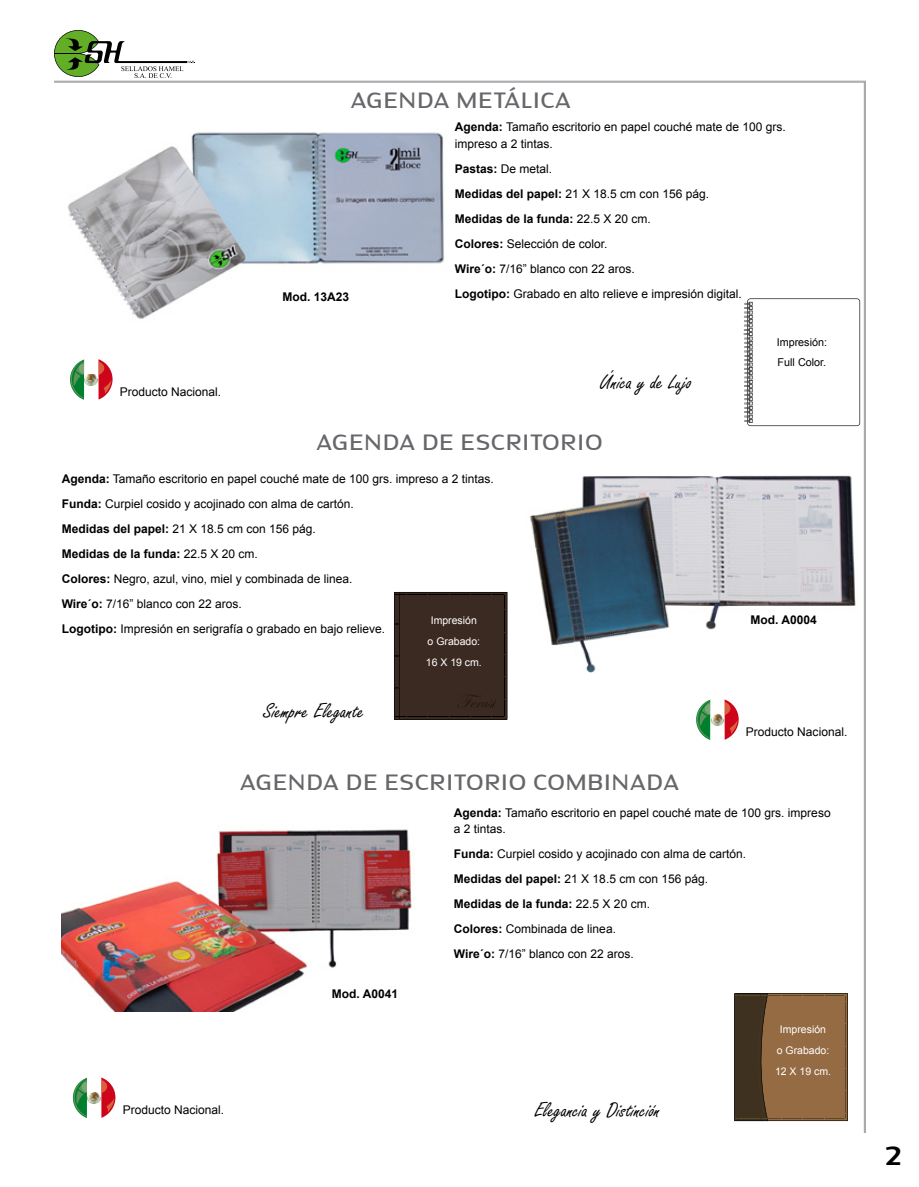
<style>
.page{position:relative;width:919px;height:1187px;background:#fff}
.page>*{position:absolute;margin:0;border:0;box-sizing:border-box;transform-origin:0 0}
.t1{font:600 36px "Dynasty";color:#000}
.t2{font:500 30px "Dynasty";letter-spacing:.05em;color:#67676b}
.t3{font:22.5px "Freestyle Script";color:#000}
.t4{font:12px/25px "Arial";color:#000}
.t5{font:700 12px "Arial";color:#000}
.t6{font:10.8px/20.5px "Arial";color:#000}
.t7{font:10.5px/21.1px "Arial";color:#fff;text-align:center}
.s1{font-weight:700}
</style>
<div class="page">
<svg style="left:54px;top:30px;width:141px;height:48px"></svg>
<div style="left:394px;top:592px;width:113px;height:127px;background:#3b2a22"></div>
<img style="left:67px;top:132px;width:377px;height:187px">
<img style="left:529px;top:475px;width:326px;height:197px">
<img style="left:61px;top:829px;width:351px;height:182px">
<svg style="left:72px;top:1077px;width:43px;height:40px"></svg>
<svg style="left:70px;top:359px;width:42px;height:41px"></svg>
<svg style="left:696px;top:699px;width:42px;height:41px"></svg>
<svg style="left:743px;top:298px;width:117px;height:128px"></svg>
<svg style="left:734px;top:993px;width:113px;height:127px;background:#7b5a38"></svg>
<h2 class="t2" style="left:351px;top:84px;width:220px">AGENDA METÁLICA</h2>
<p class="t4" style="left:120px;top:379px;width:103px">Producto Nacional.</p>
<p class="t5" style="left:282px;top:288px;width:68px">Mod. 13A23</p>
<p class="t4" style="left:455px;top:119px;width:332px;line-height:16.5px"><span class="s1">Agenda:</span> Tamaño escritorio en papel couché mate de 100 grs. impreso a 2 tintas.</p>
<p class="t4" style="left:455px;top:156px;width:288px"><span class="s1">Pastas:</span> De metal.<br><span class="s1">Medidas del papel:</span> 21 X 18.5 cm con 156 pág.<br><span class="s1">Medidas de la funda:</span> 22.5 X 20 cm.<br><span class="s1">Colores:</span> Selección de color.<br><span class="s1">Wire´o:</span> 7/16” blanco con 22 aros.<br><span class="s1">Logotipo:</span> Grabado en alto relieve e impresión digital.</p>
<h3 class="t3" style="left:600px;top:370px;width:93px">Única y de Lujo</h3>
<p class="t6" style="left:776px;top:332px;width:52px">Impresión:<br>Full Color.</p>
<h2 class="t2" style="left:317px;top:426px;width:287px">AGENDA DE ESCRITORIO</h2>
<p class="t4" style="left:62px;top:466px;width:433px"><span class="s1">Agenda:</span> Tamaño escritorio en papel couché mate de 100 grs. impreso a 2 tintas.<br><span class="s1">Funda:</span> Curpiel cosido y acojinado con alma de cartón.<br><span class="s1">Medidas del papel:</span> 21 X 18.5 cm con 156 pág.<br><span class="s1">Medidas de la funda:</span> 22.5 X 20 cm.<br><span class="s1">Colores:</span> Negro, azul, vino, miel y combinada de linea.<br><span class="s1">Wire´o:</span> 7/16” blanco con 22 aros.<br><span class="s1">Logotipo:</span> Impresión en serigrafía o grabado en bajo relieve.</p>
<p class="t7" style="left:426px;top:609px;width:58px">Impresión<br>o Grabado:<br>16 X 19 cm.</p>
<h3 class="t3" style="left:263px;top:698px;width:102px">Siempre Elegante</h3>
<h2 class="t2" style="left:240px;top:766px;width:439px">AGENDA DE ESCRITORIO COMBINADA</h2>
<p class="t5" style="left:750px;top:611px;width:68px">Mod. A0004</p>
<p class="t4" style="left:745px;top:719px;width:103px">Producto Nacional.</p>
<p class="t4" style="left:123px;top:1097px;width:103px">Producto Nacional.</p>
<p class="t5" style="left:332px;top:986px;width:68px">Mod. A0041</p>
<p class="t4" style="left:454px;top:804px;width:378px;line-height:16.5px"><span class="s1">Agenda:</span> Tamaño escritorio en papel couché mate de 100 grs. impreso a 2 tintas.</p>
<p class="t4" style="left:454px;top:841px;width:294px"><span class="s1">Funda:</span> Curpiel cosido y acojinado con alma de cartón.<br><span class="s1">Medidas del papel:</span> 21 X 18.5 cm con 156 pág.<br><span class="s1">Medidas de la funda:</span> 22.5 X 20 cm.<br><span class="s1">Colores:</span> Combinada de linea.<br><span class="s1">Wire´o:</span> 7/16” blanco con 22 aros.</p>
<h3 class="t3" style="left:534px;top:1097px;width:127px">Elegancia y Distinción</h3>
<p class="t7" style="left:775px;top:1018px;width:58px">Impresión<br>o Grabado:<br>12 X 19 cm.</p>
<h1 class="t1" style="left:885px;top:1136px;width:17px">2</h1>
</div>
